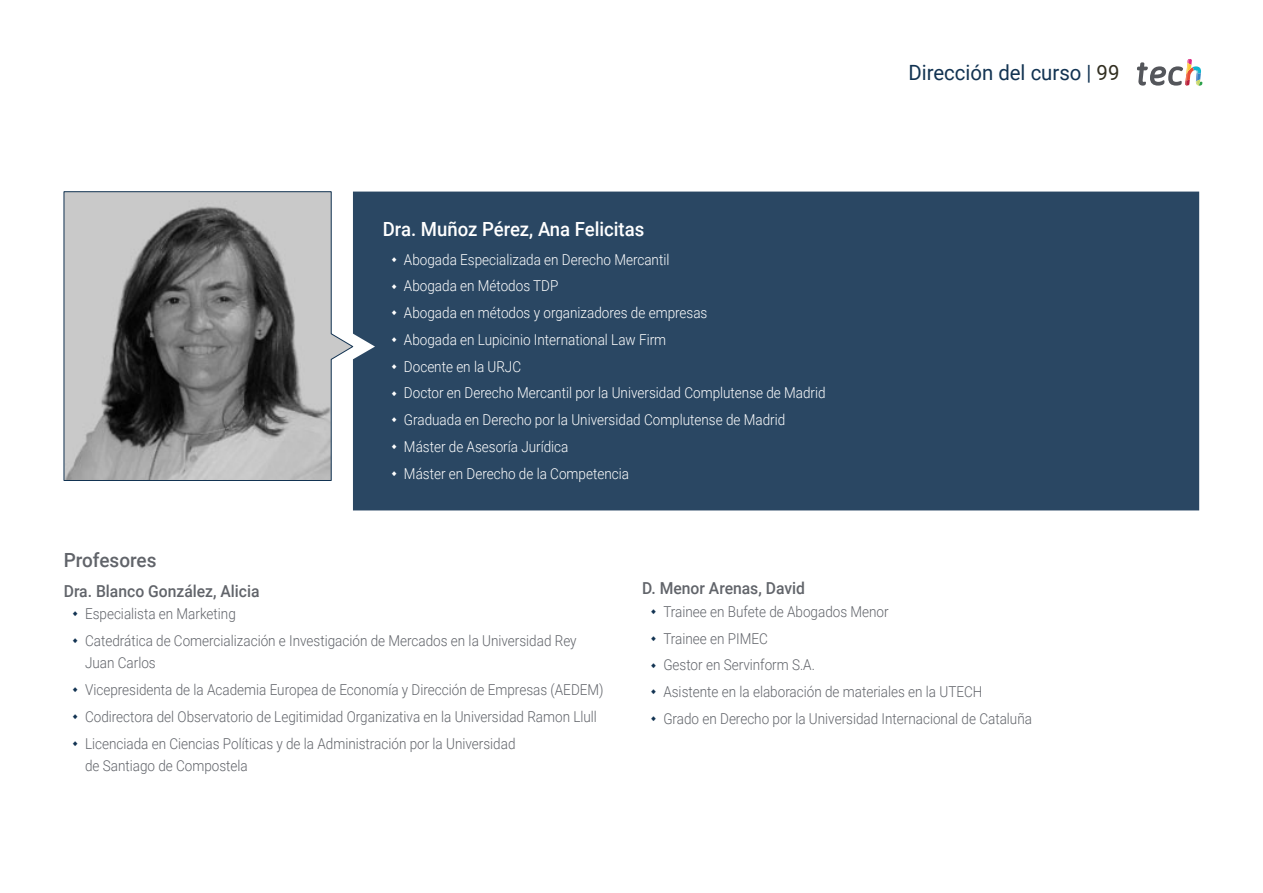
<style>
.page{position:relative;width:1263px;height:893px;background:#fff}
.page>*{position:absolute;margin:0;border:0;box-sizing:border-box;transform-origin:0 0}
.t1{font:21px "Roboto";color:#123352}
.t2{font:500 19.5px "Roboto";color:#fff;scale:.95 1}
.t3{font:500 19.5px "Roboto";color:#61646a}
.t4{font:500 16.5px "Roboto";color:#61646a;scale:.95 1}
.t5{font:300 15px/26.7px "Roboto";color:#61646a;scale:.9 1}
.t6{font:300 15px/26.7px "Roboto";color:#fff;scale:.9 1}
.s1{color:#312e20}
</style>
<div class="page">
<div style="left:353px;top:192px;width:846px;height:318px;background:#2a4763"></div>
<svg style="left:64px;top:191px;width:289px;height:290px;background:#929292"></svg>
<svg style="left:1137px;top:59px;width:65px;height:27px"></svg>
<svg style="left:392px;top:257px;width:5px;height:5px"></svg>
<svg style="left:392px;top:284px;width:5px;height:5px"></svg>
<svg style="left:392px;top:311px;width:5px;height:5px"></svg>
<svg style="left:392px;top:337px;width:5px;height:5px"></svg>
<svg style="left:392px;top:364px;width:5px;height:5px"></svg>
<svg style="left:392px;top:391px;width:5px;height:5px"></svg>
<svg style="left:392px;top:418px;width:5px;height:5px"></svg>
<svg style="left:392px;top:444px;width:5px;height:5px"></svg>
<svg style="left:392px;top:471px;width:5px;height:5px"></svg>
<h2 class="t2" style="left:383px;top:215px;width:277px">Dra. Muñoz Pérez, Ana Felicitas</h2>
<p class="t6" style="left:404px;top:245px;width:470px">Abogada Especializada en Derecho Mercantil<br>Abogada en Métodos TDP<br>Abogada en métodos y organizadores de empresas<br>Abogada en Lupicinio International Law Firm<br>Docente en la URJC<br>Doctor en Derecho Mercantil por la Universidad Complutense de Madrid Graduada en Derecho por la Universidad Complutense de Madrid Máster de Asesoría Jurídica<br>Máster en Derecho de la Competencia</p>
<h1 class="t1" style="left:908px;top:57px;width:213px">Dirección del curso | <span class="s1">99</span></h1>
<h2 class="t3" style="left:64px;top:547px;width:94px">Profesores</h2>
<p class="t4" style="left:64px;top:579px;width:208px">Dra. Blanco González, Alicia</p>
<p class="t5" style="left:85px;top:600px;width:548px">Especialista en Marketing<br>Catedrática de Comercialización e Investigación de Mercados en la Universidad Rey</p>
<p class="t5" style="left:85px;top:649px;width:578px">Juan Carlos<br>Vicepresidenta de la Academia Europea de Economía y Dirección de Empresas (AEDEM)<br>Codirectora del Observatorio de Legitimidad Organizativa en la Universidad Ramon Llull Licenciada en Ciencias Políticas y de la Administración por la Universidad</p>
<p class="t5" style="left:85px;top:752px;width:182px">de Santiago de Compostela</p>
<p class="t4" style="left:642px;top:577px;width:173px">D. Menor Arenas, David</p>
<p class="t5" style="left:663px;top:598px;width:411px">Trainee en Bufete de Abogados Menor<br>Trainee en PIMEC<br>Gestor en Servinform S.A.<br>Asistente en la elaboración de materiales en la UTECH<br>Grado en Derecho por la Universidad Internacional de Cataluña</p>
</div>
